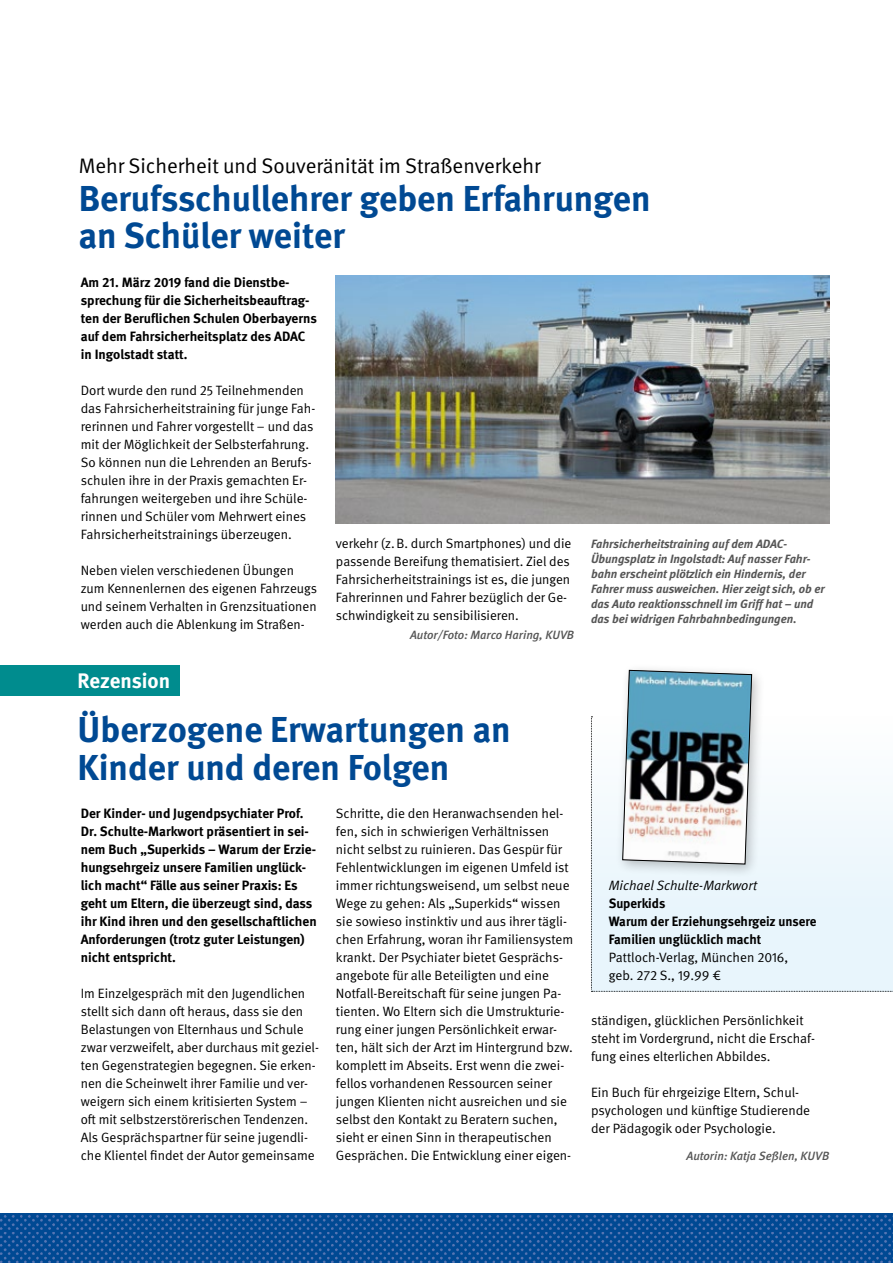
<style>
.page{position:relative;width:893px;height:1263px;background:#fff}
.page>*{position:absolute;margin:0;border:0;box-sizing:border-box;transform-origin:0 0}
.DGUV_Titel{font:700 36px/37.5px "DGUV Meta";color:#004993}
.DGUV_Untertitel{font:21px "DGUV Meta";color:#000}
.DGUV_Untertitel-2{font:700 21px "DGUV Meta";color:#fff}
.DGUV_GS{font:13.5px/18px "DGUV Meta";color:#000}
.DGUV_GS_Bold{font:700 13.5px/18px "DGUV Meta";color:#000}
.DGUV_GS-2{font:italic 13.5px "DGUV Meta";color:#000}
.DGUV_BU{font:italic 700 12px/15px "DGUV Meta";color:#565656}
.DGUV_Autor{font:italic 500 12px "DGUV Meta";color:#565656}
</style>
<div class="page">
<div style="left:0;top:665px;width:179px;height:30px;background:#008c8e"></div>
<img style="left:0;top:1214px;width:893px;height:49px">
<img style="left:336px;top:276px;width:493px;height:247px">
<svg style="left:591px;top:670px;width:302px;height:322px"></svg>
<p class="DGUV_Untertitel" style="left:79px;top:154px;width:464px">Mehr Sicherheit und Souveränität im Straßenverkehr</p>
<p class="DGUV_Titel" style="left:79px;top:180px;width:573px">Berufsschullehrer geben Erfahrungen an Schüler weiter</p>
<p class="DGUV_GS_Bold" style="left:81px;top:273px;width:238px">Am 21. März 2019 fand die Dienstbe&shy;sprechung für die Sicherheitsbeauftrag&shy;ten der Beruflichen Schulen Oberbayerns auf dem Fahrsicherheitsplatz des ADAC in Ingolstadt statt.</p>
<p class="DGUV_GS" style="left:81px;top:381px;width:236px">Dort wurde den rund 25 Teilnehmenden das Fahrsicherheitstraining für junge Fah&shy;rerinnen und Fahrer vorgestellt – und das mit der Möglichkeit der Selbsterfahrung.<br>So können nun die Lehrenden an Berufs&shy;schulen ihre in der Praxis gemachten Er&shy;fahrungen weitergeben und ihre Schüle&shy;rinnen und Schüler vom Mehrwert eines Fahrsicherheitstrainings überzeugen.</p>
<p class="DGUV_GS" style="left:81px;top:561px;width:238px">Neben vielen verschiedenen Übungen zum Kennenlernen des eigenen Fahrzeugs und seinem Verhalten in Grenzsituationen werden auch die Ablenkung im Straßen-</p>
<p class="DGUV_GS" style="left:336px;top:534px;width:237px">verkehr (z.B. durch Smartphones) und die passende Bereifung thematisiert. Ziel des Fahrsicherheitstrainings ist es, die jungen Fahrerinnen und Fahrer bezüglich der Ge&shy;schwindigkeit zu sensibilisieren.</p>
<p class="DGUV_Autor" style="left:410px;top:628px;width:165px">Autor/Foto: Marco Haring, KUVB</p>
<p class="DGUV_Untertitel-2" style="left:78px;top:668px;width:94px">Rezension</p>
<p class="DGUV_Titel" style="left:78px;top:712px;width:435px">Überzogene Erwartungen an<br>Kinder und deren Folgen</p>
<p class="DGUV_GS_Bold" style="left:81px;top:804px;width:237px">Der Kinder- und Jugendpsychiater Prof.<br>Dr. Schulte-Markwort präsentiert in sei&shy;nem Buch „Superkids – Warum der Erzie&shy;hungsehrgeiz unsere Familien unglück&shy;lich macht“ Fälle aus seiner Praxis: Es geht um Eltern, die überzeugt sind, dass ihr Kind ihren und den gesellschaftlichen Anforderungen (trotz guter Leistungen) nicht entspricht.</p>
<p class="DGUV_GS" style="left:81px;top:984px;width:240px">Im Einzelgespräch mit den Jugendlichen stellt sich dann oft heraus, dass sie den Belastungen von Elternhaus und Schule zwar verzweifelt, aber durchaus mit geziel&shy;ten Gegenstrategien begegnen. Sie erken&shy;nen die Scheinwelt ihrer Familie und ver&shy;weigern sich einem kritisierten System – oft mit selbstzerstörerischen Tendenzen.</p>
<p class="DGUV_GS" style="left:81px;top:1128px;width:236px">Als Gesprächspartner für seine jugendli&shy;che Klientel findet der Autor gemeinsame</p>
<p class="DGUV_GS" style="left:336px;top:804px;width:239px">Schritte, die den Heranwachsenden hel&shy;fen, sich in schwierigen Verhältnissen nicht selbst zu ruinieren. Das Gespür für Fehlentwicklungen im eigenen Umfeld ist immer richtungsweisend, um selbst neue Wege zu gehen: Als „Superkids“ wissen sie sowieso instinktiv und aus ihrer tägli&shy;chen Erfahrung, woran ihr Familiensystem krankt. Der Psychiater bietet Gesprächs&shy;angebote für alle Beteiligten und eine Notfall-Bereitschaft für seine jungen Pa&shy;tienten. Wo Eltern sich die Umstrukturie&shy;rung einer jungen Persönlichkeit erwar&shy;ten, hält sich der Arzt im Hintergrund bzw. komplett im Abseits. Erst wenn die zwei&shy;fellos vorhandenen Ressourcen seiner jungen Klienten nicht ausreichen und sie selbst den Kontakt zu Beratern suchen, sieht er einen Sinn in therapeutischen Gesprächen. Die Entwicklung einer eigen-</p>
<p class="DGUV_BU" style="left:591px;top:536px;width:235px">Fahrsicherheitstraining auf dem ADAC-Übungsplatz in Ingolstadt: Auf nasser Fahr&shy;bahn erscheint plötzlich ein Hindernis, der Fahrer muss ausweichen. Hier zeigt sich, ob er das Auto reaktionsschnell im Griff hat – und das bei widrigen Fahrbahnbedingungen.</p>
<p class="DGUV_GS-2" style="left:609px;top:877px;width:150px">Michael Schulte-Markwort</p>
<p class="DGUV_GS_Bold" style="left:609px;top:894px;width:58px">Superkids</p>
<p class="DGUV_GS_Bold" style="left:609px;top:912px;width:209px">Warum der Erziehungsehrgeiz unsere<br>Familien unglücklich macht</p>
<p class="DGUV_GS" style="left:609px;top:948px;width:181px">Pattloch-Verlag, München 2016, geb. 272 S., 19.99 €</p>
<p class="DGUV_GS" style="left:591px;top:1011px;width:225px">ständigen, glücklichen Persönlichkeit steht im Vordergrund, nicht die Erschaf&shy;fung eines elterlichen Abbildes.</p>
<p class="DGUV_GS" style="left:591px;top:1083px;width:221px">Ein Buch für ehrgeizige Eltern, Schul&shy;psychologen und künftige Studierende der Pädagogik oder Psychologie.</p>
<p class="DGUV_Autor" style="left:686px;top:1148px;width:144px">Autorin: Katja Seßlen, KUVB</p>
</div>
